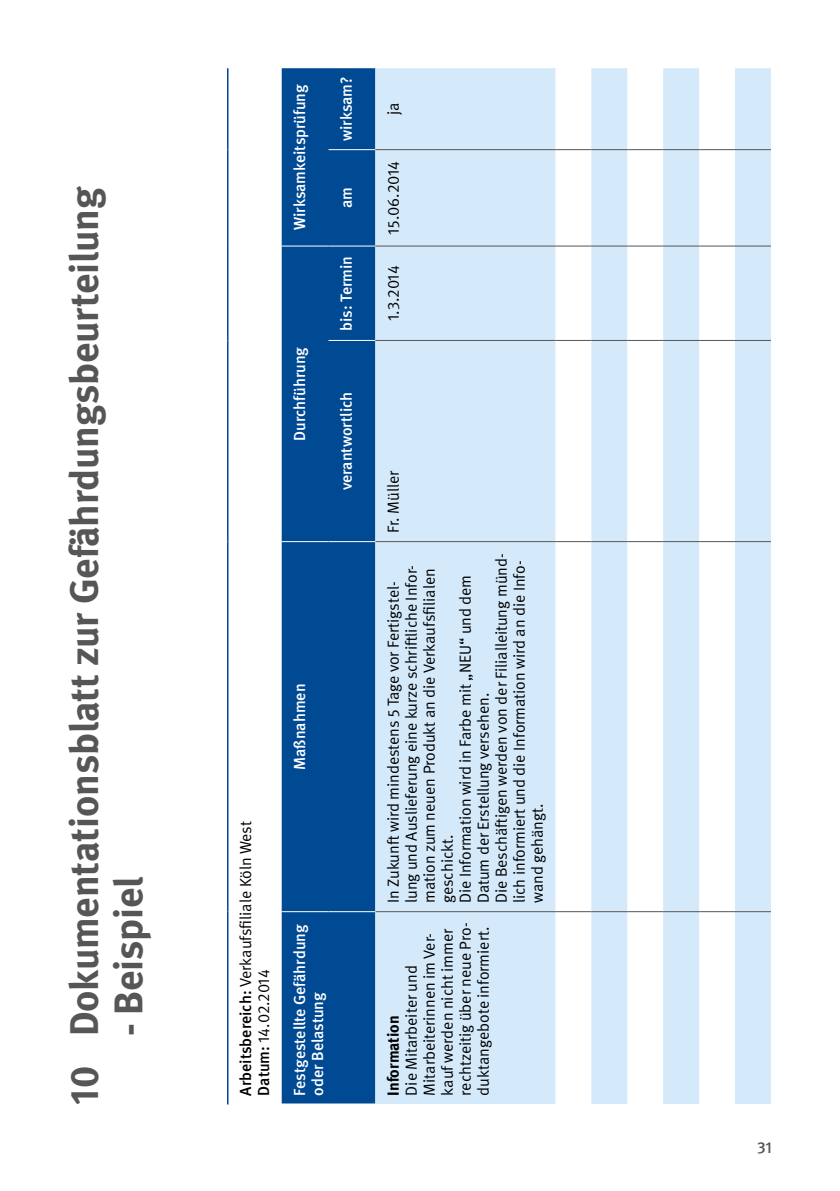
<style>
.page{position:relative;width:840px;height:1191px;background:#fff}
.page>*{position:absolute;margin:0;border:0;box-sizing:border-box;transform-origin:0 0}
.t1{font:700 40px "DGUV Meta";color:#565656}
.TI{font:16px/18px "DGUV Meta";color:#000}
.TK{font:500 16px/18px "DGUV Meta";color:#fff}
.TK-2{font:16px "DGUV Meta";color:#000}
.TI-2{font:700 16px "DGUV Meta";color:#000}
.t2{font:500 16px "DGUV Meta";color:#565656}
.s1{font-weight:500}
</style>
<div class="page">
<div style="left:281px;top:68px;width:94px;height:1035px;background:#004993"></div>
<svg style="left:375px;top:68px;width:395px;height:1036px;fill:#d4eafa"></svg>
<hr style="left:328px;top:340px;width:47px;height:1px;background:#fff">
<hr style="left:328px;top:245px;width:47px;height:1px;background:#fff">
<hr style="left:375px;top:541px;width:180px;height:1px;background:#565656">
<hr style="left:375px;top:340px;width:180px;height:1px;background:#565656">
<hr style="left:375px;top:245px;width:180px;height:1px;background:#565656">
<hr style="left:555px;top:541px;width:36px;height:1px;background:#565656">
<hr style="left:555px;top:340px;width:36px;height:1px;background:#565656">
<hr style="left:555px;top:245px;width:36px;height:1px;background:#565656">
<hr style="left:591px;top:541px;width:36px;height:1px;background:#565656">
<hr style="left:591px;top:340px;width:36px;height:1px;background:#565656">
<hr style="left:591px;top:245px;width:36px;height:1px;background:#565656">
<hr style="left:627px;top:541px;width:35px;height:1px;background:#565656">
<hr style="left:627px;top:340px;width:35px;height:1px;background:#565656">
<hr style="left:627px;top:245px;width:35px;height:1px;background:#565656">
<hr style="left:662px;top:541px;width:36px;height:1px;background:#565656">
<hr style="left:662px;top:340px;width:36px;height:1px;background:#565656">
<hr style="left:662px;top:245px;width:36px;height:1px;background:#565656">
<hr style="left:698px;top:541px;width:36px;height:1px;background:#565656">
<hr style="left:698px;top:340px;width:36px;height:1px;background:#565656">
<hr style="left:698px;top:245px;width:36px;height:1px;background:#565656">
<hr style="left:734px;top:541px;width:36px;height:1px;background:#565656">
<hr style="left:734px;top:340px;width:36px;height:1px;background:#565656">
<hr style="left:734px;top:245px;width:36px;height:1px;background:#565656">
<hr style="left:375px;top:911px;width:180px;height:1px;background:#565656">
<hr style="left:555px;top:911px;width:36px;height:1px;background:#565656">
<hr style="left:591px;top:911px;width:36px;height:1px;background:#565656">
<hr style="left:627px;top:911px;width:35px;height:1px;background:#565656">
<hr style="left:662px;top:911px;width:36px;height:1px;background:#565656">
<hr style="left:698px;top:911px;width:36px;height:1px;background:#565656">
<hr style="left:734px;top:911px;width:36px;height:1px;background:#565656">
<hr style="left:328px;top:149px;width:47px;height:1px;background:#fff">
<hr style="left:375px;top:149px;width:180px;height:1px;background:#565656">
<hr style="left:555px;top:149px;width:36px;height:1px;background:#565656">
<hr style="left:591px;top:149px;width:36px;height:1px;background:#565656">
<hr style="left:627px;top:149px;width:35px;height:1px;background:#565656">
<hr style="left:662px;top:149px;width:36px;height:1px;background:#565656">
<hr style="left:698px;top:149px;width:36px;height:1px;background:#565656">
<hr style="left:734px;top:149px;width:36px;height:1px;background:#565656">
<hr style="left:227px;top:911px;width:1px;height:193px;background:#004993">
<hr style="left:227px;top:541px;width:1px;height:370px;background:#004993">
<hr style="left:227px;top:340px;width:1px;height:201px;background:#004993">
<hr style="left:227px;top:246px;width:1px;height:94px;background:#004993">
<hr style="left:227px;top:150px;width:1px;height:96px;background:#004993">
<hr style="left:227px;top:68px;width:1px;height:82px;background:#004993">
<hr style="left:281px;top:245px;width:47px;height:1px;background:#fff">
<hr style="left:281px;top:911px;width:47px;height:1px;background:#fff">
<hr style="left:281px;top:541px;width:47px;height:1px;background:#fff">
<hr style="left:328px;top:911px;width:47px;height:1px;background:#fff">
<hr style="left:328px;top:541px;width:47px;height:1px;background:#fff">
<h1 class="t1" style="left:61px;top:1104px;width:920px;rotate:-90deg">10 Dokumentationsblatt zur Gefährdungsbeurteilung</h1>
<h1 class="t1" style="left:105px;top:1036px;width:161px;rotate:-90deg">- Beispiel</h1>
<p class="TK" style="left:291px;top:230px;width:147px;rotate:-90deg">Wirksamkeitsprüfung</p>
<p class="TK" style="left:291px;top:441px;width:96px;rotate:-90deg">Durchführung</p>
<p class="TK" style="left:338px;top:141px;width:66px;rotate:-90deg">wirksam?</p>
<p class="TK" style="left:338px;top:208px;width:23px;rotate:-90deg">am</p>
<p class="TK" style="left:338px;top:330px;width:76px;rotate:-90deg">bis: Termin</p>
<p class="TK" style="left:338px;top:490px;width:100px;rotate:-90deg">verantwortlich</p>
<p class="TK-2" style="left:236px;top:1095px;width:276px;rotate:-90deg"><span class="s1">Arbeitsbereich:</span> Verkaufsfiliale Köln West</p>
<p class="TK-2" style="left:254px;top:1095px;width:127px;rotate:-90deg"><span class="s1">Datum:</span> 14.02.2014</p>
<p class="TK" style="left:291px;top:769px;width:88px;rotate:-90deg">Maßnahmen</p>
<p class="TK" style="left:291px;top:1095px;width:173px;rotate:-90deg">Festgestellte Gefährdung oder Belastung</p>
<p class="TI" style="left:384px;top:115px;width:14px;rotate:-90deg">ja</p>
<p class="TI" style="left:384px;top:234px;width:75px;rotate:-90deg">15.06.2014</p>
<p class="TI" style="left:384px;top:321px;width:57px;rotate:-90deg">1.3.2014</p>
<p class="TI" style="left:384px;top:533px;width:64px;rotate:-90deg">Fr. Müller</p>
<p class="TI" style="left:492px;top:903px;width:351px;rotate:-90deg">Die Beschäftigen werden von der Filialleitung münd&shy;lich informiert und die Information wird an die Info&shy;wand gehängt.</p>
<p class="TI" style="left:384px;top:903px;width:340px;rotate:-90deg">In Zukunft wird mindestens 5 Tage vor Fertigstel&shy;lung und Auslieferung eine kurze schriftliche Infor&shy;mation zum neuen Produkt an die Verkaufsfilialen geschickt.</p>
<p class="TI" style="left:456px;top:903px;width:330px;rotate:-90deg">Die Information wird in Farbe mit „NEU“ und dem<br>Datum der Erstellung versehen.</p>
<p class="TI" style="left:402px;top:1095px;width:174px;rotate:-90deg">Die Mitarbeiter und<br>Mitarbeiterinnen im Ver&shy;kauf werden nicht immer rechtzeitig über neue Pro&shy;duktangebote informiert.</p>
<p class="TI-2" style="left:383px;top:1095px;width:81px;rotate:-90deg">Information</p>
<p class="t2" style="left:756px;top:1137px;width:16px">31</p>
</div>
